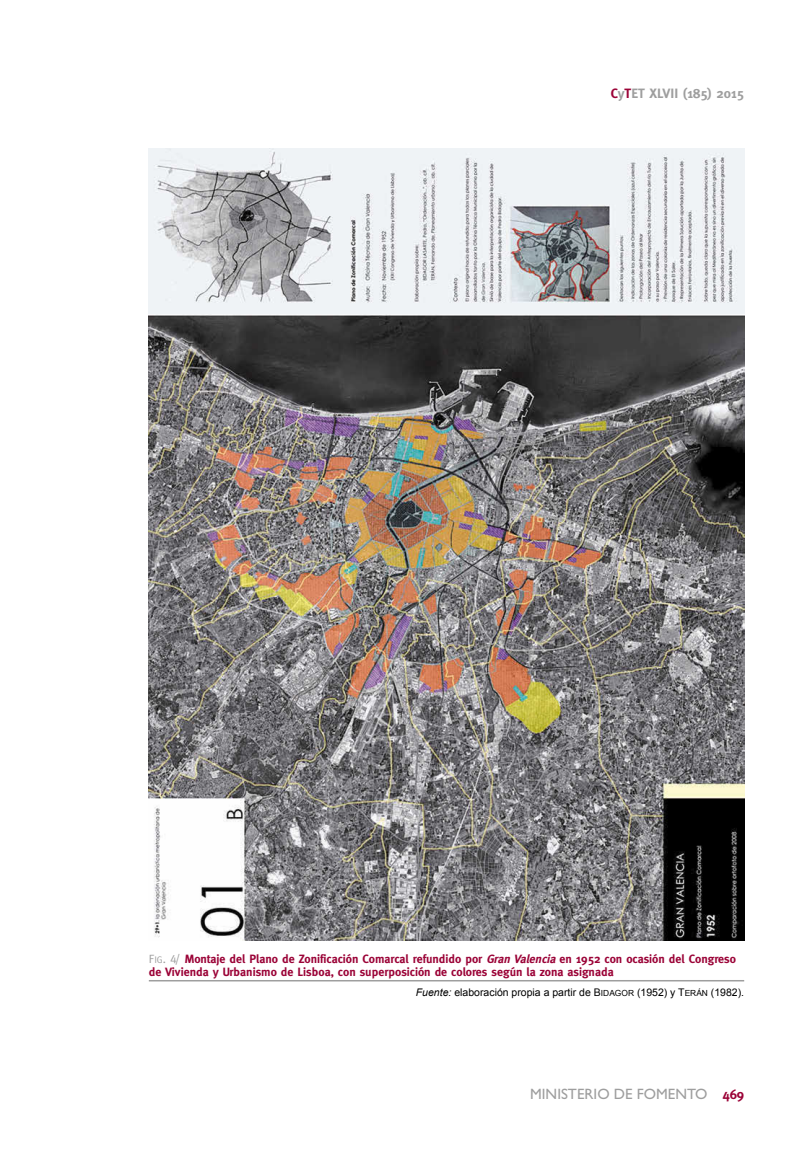
<style>
.page{position:relative;width:808px;height:1149px;background:#fff}
.page>*{position:absolute;margin:0;border:0;box-sizing:border-box;transform-origin:0 0}
.t1{font:15px "Gill Sans";color:#9e9e9e}
.t2{font:700 13.5px "Meta";color:#9e9e9e}
.t3{font:700 12px/13.2px "Meta";color:#9b0337}
.t4{font:10.5px "Arial";color:#000}
.s1{color:#9b0337}
.s2{font-family:"Meta Caps SC800";font-weight:400;color:#9e9e9e}
.s3{font-family:"Meta Caps SC800";font-weight:400;font-size:9.6px;color:#9e9e9e}
.s4{font-style:italic}
.s5{font-family:"Arial MT SC800"}
.s6{font-family:"Arial MT SC800";font-size:8.4px}
.s7{font-family:"Meta";font-weight:700;font-size:13.5px;color:#9b0337}
</style>
<div class="page">
<hr style="left:149px;top:979px;width:595px;height:2px;background:#9e9e9e">
<img style="left:149px;top:149px;width:595px;height:791px">
<p class="t2" style="left:611px;top:85px;width:135px"><span class="s1">C</span>y<span class="s1">T</span>ET XLVII (185) 2015</p>
<p class="t3" style="left:149px;top:951px;width:589px"><span class="s2">F</span><span class="s3">ig</span><span class="s2">. 4/</span> Montaje del Plano de Zonificación Comarcal refundido por <span class="s4">Gran Valencia</span> en 1952 con ocasión del Congreso de Vivienda y Urbanismo de Lisboa, con superposición de colores según la zona asignada</p>
<p class="t4" style="left:416px;top:985px;width:330px"><span class="s4">Fuente:</span> elaboración propia a partir de <span class="s5">B</span><span class="s6">IDAGOR</span> (1952) y <span class="s5">T</span><span class="s6">ERÁN</span> (1982).</p>
<p class="t1" style="left:530px;top:1084px;width:216px">MINISTERIO DE FOMENTO <span class="s7">469</span></p>
</div>
